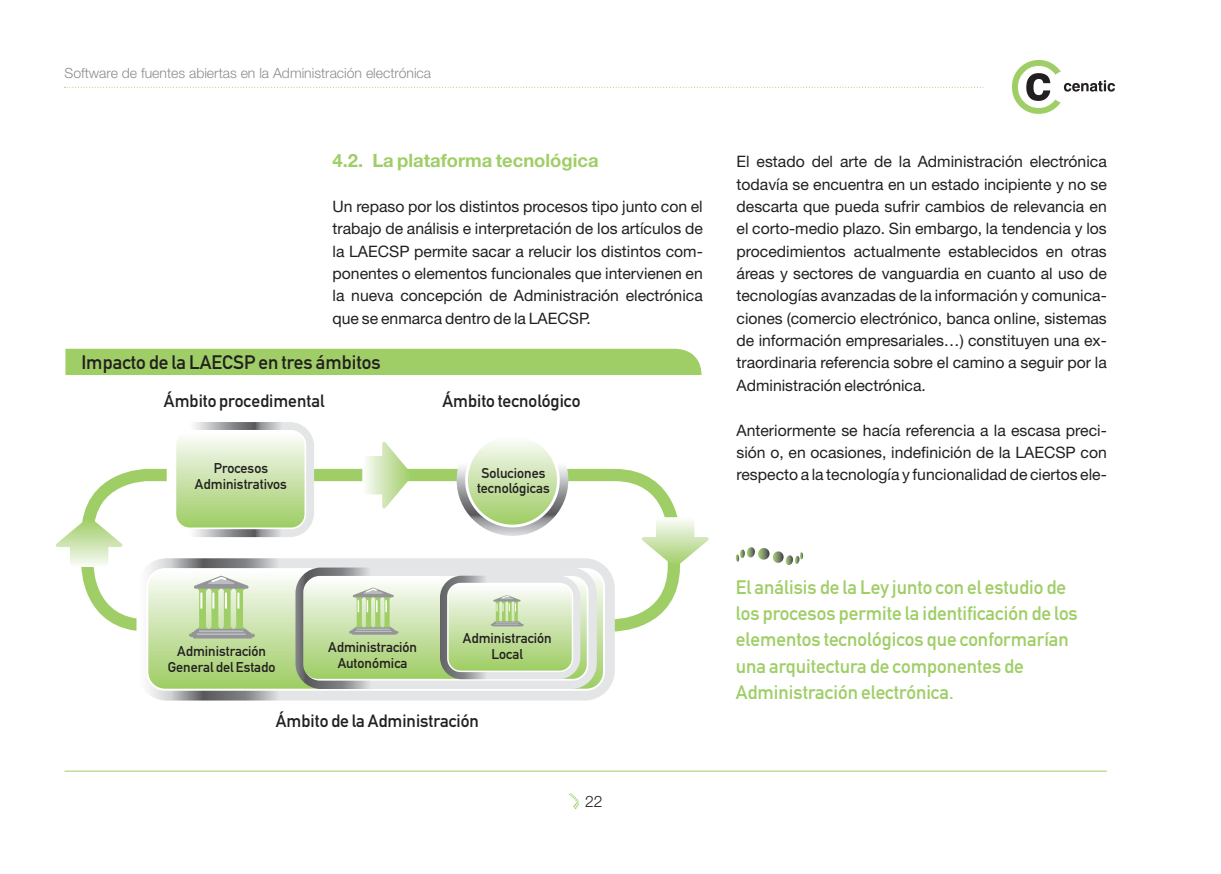
<style>
.page{position:relative;width:1221px;height:874px;background:#fff}
.page>*{position:absolute;margin:0;border:0;box-sizing:border-box;transform-origin:0 0}
.t1{font:19.25px/26.2px "DIN Mittelschrift Std";color:#9fce66}
.t2{font:19.25px "DIN Mittelschrift Std";color:#231f20}
.t3{font:700 18.38px "Helvetica Neue LT Std";color:#9fce66}
.t4{font:17.5px "DIN Mittelschrift Std";color:#231f20}
.t5{font:15.75px/22.4px "Helvetica Neue LT Std";color:#231f20;text-align:justify}
.t6{font:300 15.75px "Helvetica Neue LT Std";color:#231f20}
.t7{font:14px/15.8px "DIN Mittelschrift Std";color:#231f20;text-align:center}
.t8{font:300 14px "Helvetica Neue LT Std";color:#8b8d90}
</style>
<div class="page">
<svg style="left:568px;top:793px;width:11px;height:15px"></svg>
<svg style="left:64px;top:87px;width:920px;height:1px"></svg>
<hr style="left:64px;top:770px;width:1042px;height:1px;background:#9fce66">
<img style="left:1012px;top:60px;width:103px;height:54px">
<div style="left:1064px;top:95px;width:88px;height:22px;background:#fff"></div>
<div style="left:81px;top:468px;width:599px;height:163px;border:12px solid #9fce66;border-radius:60px"></div>
<div style="left:65px;top:348px;width:637px;height:27px;background:#9fce66"></div>
<svg style="left:136px;top:558px;width:478px;height:142px"></svg>
<svg style="left:146px;top:567px;width:459px;height:123px"></svg>
<div style="left:148px;top:570px;width:455px;height:118px;background:linear-gradient(to bottom,#fcfcfc,#9ecc65);border-radius:17px"></div>
<hr style="left:193px;top:635px;width:59px;height:3px;background:#939598;border-radius:2px">
<hr style="left:190px;top:633px;width:65px;height:3px;background:#939598;border-radius:2px">
<svg style="left:191px;top:631px;width:60px;height:4px"></svg>
<hr style="left:189px;top:633px;width:64px;height:3px;background:#939598;border-radius:2px">
<hr style="left:196px;top:633px;width:50px;height:1px;background:#bcbdc0">
<svg style="left:194px;top:575px;width:55px;height:56px;background:#c2d7a9"></svg>
<svg style="left:295px;top:567px;width:302px;height:121px;background:#c8c9cb"></svg>
<svg style="left:304px;top:575px;width:284px;height:105px"></svg>
<div style="left:303px;top:577px;width:283px;height:101px;background:linear-gradient(to bottom,#fcfcfc,#9ecc64);border-radius:14px"></div>
<hr style="left:352px;top:632px;width:45px;height:2px;background:#939598">
<hr style="left:350px;top:631px;width:48px;height:2px;background:#939598">
<hr style="left:352px;top:628px;width:42px;height:2px;background:#939598">
<hr style="left:351px;top:629px;width:44px;height:3px;background:#939598">
<hr style="left:349px;top:630px;width:48px;height:3px;background:#939598">
<hr style="left:355px;top:630px;width:37px;height:1px;background:#bcbdc0">
<svg style="left:353px;top:587px;width:41px;height:42px;background:#c1d6a7"></svg>
<svg style="left:440px;top:575px;width:140px;height:104px;background:#c0c1c3"></svg>
<svg style="left:447px;top:582px;width:126px;height:89px"></svg>
<div style="left:448px;top:584px;width:123px;height:86px;background:linear-gradient(to bottom,#fcfcfc,#9fcd66);border-radius:12px"></div>
<hr style="left:492px;top:624px;width:30px;height:2px;background:#939598">
<hr style="left:491px;top:623px;width:32px;height:2px;background:#939598">
<svg style="left:493px;top:594px;width:27px;height:30px"></svg>
<svg style="left:167px;top:422px;width:147px;height:115px"></svg>
<svg style="left:175px;top:430px;width:131px;height:99px"></svg>
<div style="left:176px;top:431px;width:128px;height:96px;background:linear-gradient(to bottom,#fdfdfd,#9fcd65);border-radius:14px"></div>
<svg style="left:456px;top:424px;width:112px;height:111px"></svg>
<svg style="left:465px;top:432px;width:94px;height:95px"></svg>
<div style="left:468px;top:435px;width:89px;height:89px;background:linear-gradient(to bottom,#fdfdfd,#9ecc64);border-radius:50%"></div>
<svg style="left:362px;top:442px;width:50px;height:66px"></svg>
<svg style="left:642px;top:517px;width:66px;height:49px"></svg>
<svg style="left:56px;top:517px;width:66px;height:49px"></svg>
<svg style="left:735px;top:547px;width:68px;height:18px"></svg>
<p class="t8" style="left:64px;top:68px;width:368px">Software de fuentes abiertas en la Administración electrónica</p>
<p class="t3" style="left:332px;top:154px;width:267px">4.2. La plataforma tecnológica</p>
<p class="t5" style="left:332px;top:196px;width:372px">Un repaso por los distintos procesos tipo junto con el trabajo de análisis e interpretación de los artículos de la LAECSP permite sacar a relucir los distintos com&shy;ponentes o elementos funcionales que intervienen en la nueva concepción de Administración electrónica que se enmarca dentro de la LAECSP.</p>
<p class="t2" style="left:81px;top:354px;width:301px">Impacto de la LAECSP en tres ámbitos</p>
<p class="t4" style="left:164px;top:394px;width:162px">Ámbito procedimental</p>
<p class="t4" style="left:442px;top:394px;width:139px">Ámbito tecnológico</p>
<p class="t7" style="left:195px;top:461px;width:93px">Procesos<br>Administrativos</p>
<p class="t7" style="left:477px;top:465px;width:74px">Soluciones tecnológicas</p>
<p class="t5" style="left:736px;top:152px;width:372px">El estado del arte de la Administración electrónica todavía se encuentra en un estado incipiente y no se descarta que pueda sufrir cambios de relevancia en el corto-medio plazo. Sin embargo, la tendencia y los procedimientos actualmente establecidos en otras áreas y sectores de vanguardia en cuanto al uso de tecnologías avanzadas de la información y comunica&shy;ciones (comercio electrónico, banca online, sistemas de información empresariales…) constituyen una ex&shy;traordinaria referencia sobre el camino a seguir por la Administración electrónica.</p>
<p class="t5" style="left:736px;top:420px;width:372px">Anteriormente se hacía referencia a la escasa preci&shy;sión o, en ocasiones, indefinición de la LAECSP con respecto a la tecnología y funcionalidad de ciertos ele-</p>
<p class="t7" style="left:168px;top:644px;width:109px">Administración<br>General del Estado</p>
<p class="t7" style="left:328px;top:639px;width:90px">Administración<br>Autonómica</p>
<p class="t7" style="left:463px;top:631px;width:90px">Administración<br>Local</p>
<p class="t4" style="left:276px;top:714px;width:204px">Ámbito de la Administración</p>
<p class="t6" style="left:585px;top:795px;width:19px">22</p>
<p class="t1" style="left:735px;top:575px;width:343px">El análisis de la Ley junto con el estudio de los procesos permite la identificación de los elementos tecnológicos que conformarían una arquitectura de componentes de Administración electrónica.</p>
</div>
